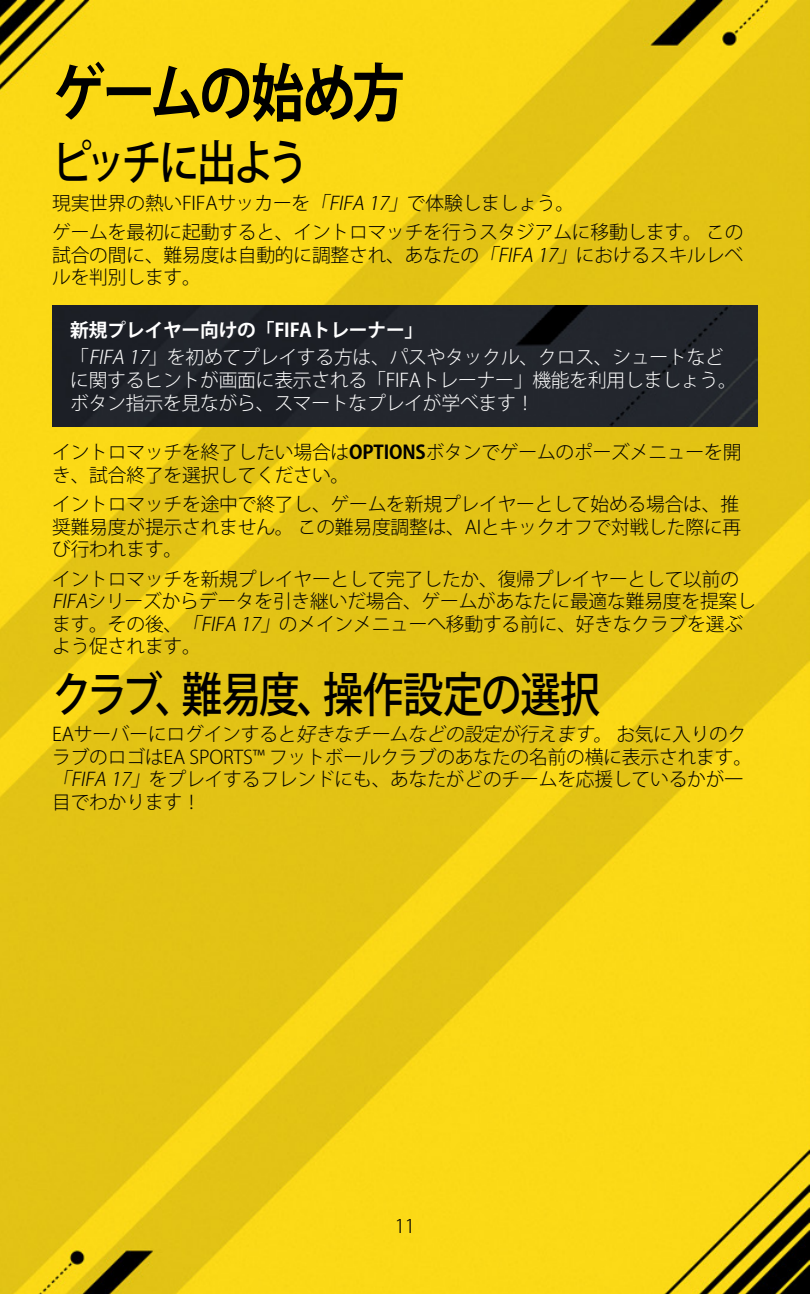
<style>
.page{position:relative;width:810px;height:1294px;background:#fff}
.page>*{position:absolute;margin:0;border:0;box-sizing:border-box;transform-origin:0 0}
.t1{font:700 62.5px "Koz Go Pr 6 N";letter-spacing:-.06em;color:#000;scale:.85 1}
.t2{font:500 47.5px "Koz Go Pr 6 N";letter-spacing:-.025em;color:#000;scale:.85 1}
.t3{font:500 47.5px "Koz Go Pr 6 N";letter-spacing:-.105em;color:#000;scale:.85 1}
.t4{font:300 18.75px/22.5px "Koz Go Pr 6 N";letter-spacing:-.01em;color:#000}
.t5{font:300 18.75px/28px "Koz Go Pr 6 N";letter-spacing:-.01em;color:#fff}
.s1{font-style:italic}
.s2{font-weight:700}
</style>
<div class="page">
<img style="left:0;top:0;width:810px;height:1294px">
<div style="left:52px;top:305px;width:706px;height:122px;background:#23262d"></div>
<h1 class="t1" style="left:52px;top:58px;width:417px">ゲームの始め方</h1>
<h2 class="t3" style="left:52px;top:136px;width:302px">ピッチに出よう</h2>
<p class="t4" style="left:52px;top:188px;width:693px;line-height:29.8px">現実世界の熱いFIFAサッカーを<span class="s1">「FIFA 17」</span>で体験しましょう。<br>ゲームを最初に起動すると、イントロマッチを行うスタジアムに移動します。 この</p>
<p class="t4" style="left:52px;top:244px;width:692px">試合の間に、難易度は自動的に調整され、あなたの<span class="s1">「FIFA 17」</span>におけるスキルレベルを判別します。</p>
<p class="t5" style="left:70px;top:316px;width:655px"><span class="s2">新規プレイヤー向けの「FIFAトレーナー」<br></span>「<span class="s1">FIFA 17</span>」を初めてプレイする方は、パスやタックル、クロス、シュートなど</p>
<p class="t5" style="left:70px;top:369px;width:668px;line-height:22.5px">に関するヒントが画面に表示される「FIFAトレーナー」機能を利用しましょう。ボタン指示を見ながら、スマートなプレイが学べます！</p>
<p class="t4" style="left:52px;top:441px;width:691px">イントロマッチを終了したい場合は<span class="s2">OPTIONS</span>ボタンでゲームのポーズメニューを開き、試合終了を選択してください。</p>
<p class="t4" style="left:52px;top:493px;width:691px;text-align:justify">イントロマッチを途中で終了し、ゲームを新規プレイヤーとして始める場合は、推奨難易度が提示されません。 この難易度調整は、AIとキックオフで対戦した際に再び行われます。</p>
<p class="t4" style="left:52px;top:568px;width:705px">イントロマッチを新規プレイヤーとして完了したか、復帰プレイヤーとして以前の<span class="s1">FIFA</span>シリーズからデータを引き継いだ場合、ゲームがあなたに最適な難易度を提案します。その後、<span class="s1">「FIFA 17」</span>のメインメニューへ移動する前に、好きなクラブを選ぶよう促されます。</p>
<h2 class="t2" style="left:52px;top:667px;width:647px">クラブ、難易度、操作設定の選択</h2>
<p class="t4" style="left:52px;top:723px;width:701px">EAサーバーにログインすると<span class="s1">好きなチームなどの設定が行えます。</span> お気に入りのクラブのロゴはEA SPORTS™ フットボールクラブのあなたの名前の横に表示されます。<span class="s1">「FIFA 17」</span>をプレイするフレンドにも、あなたがどのチームを応援しているかが一目でわかります！</p>
<p class="t4" style="left:395px;top:1215px;width:22px">11</p>
</div>
